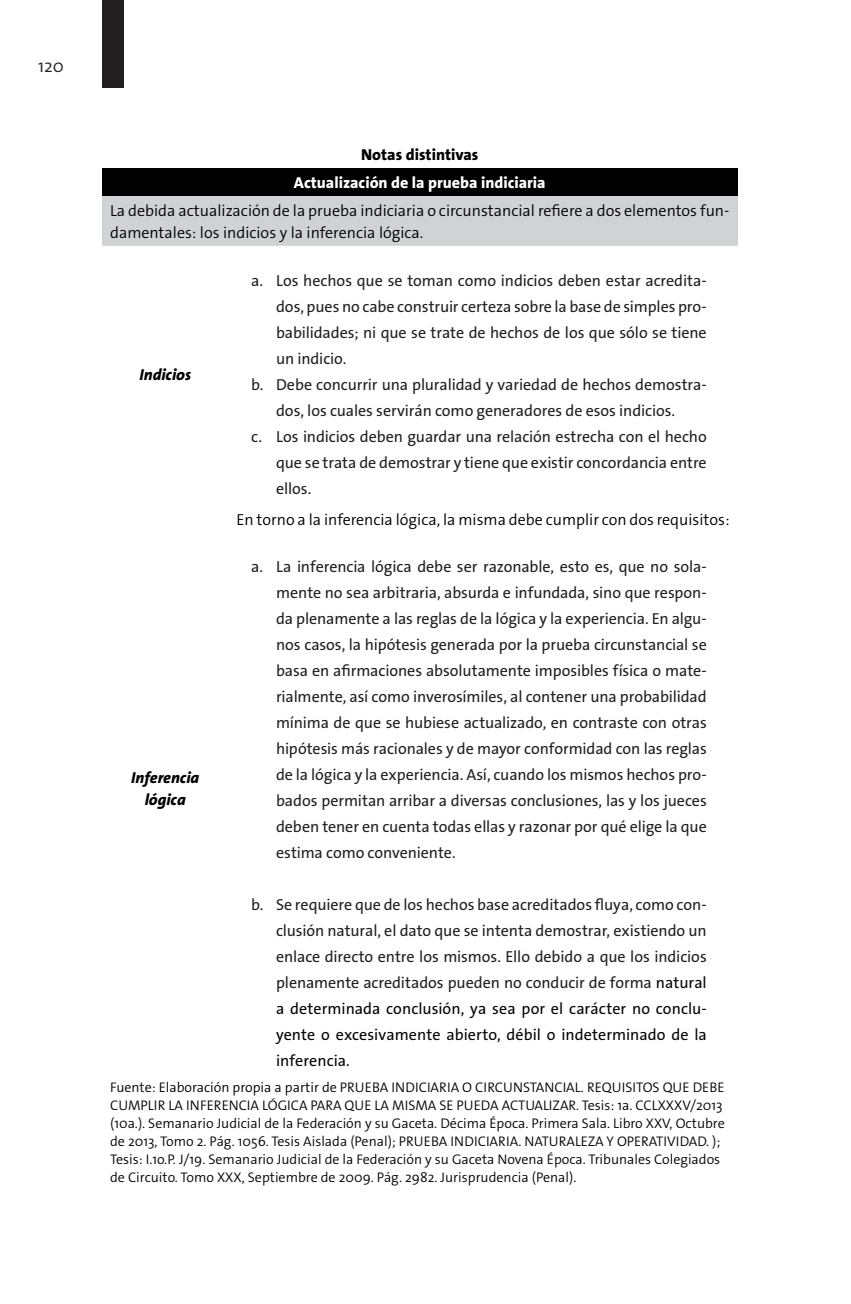
<style>
.page{position:relative;width:851px;height:1304px;background:#fff}
.page>*{position:absolute;margin:0;border:0;box-sizing:border-box;transform-origin:0 0}
.t1{font:300 18px "The Sans Os F";color:#231f20}
.t2{font:16px/26px "The Sans Os F";letter-spacing:-.005em;color:#231f20;text-align:justify}
.t3{font:300 16px/22px "The Sans Os F";color:#000}
.t4{font:800 16px "The Sans Os F";color:#fff}
.t5{font:italic 800 16px/22px "The Sans Os F";color:#000;text-align:center}
.t6{font:800 16px "The Sans Os F";color:#000}
.t7{font:300 14px/18px "The Sans Os F";color:#040503}
.s1{color:#040503}
.s2{color:#000}
</style>
<div class="page">
<div style="left:102px;top:0;width:22px;height:88px;background:#231f20"></div>
<div style="left:102px;top:168px;width:635px;height:28px;background:#000"></div>
<div style="left:102px;top:196px;width:635px;height:50px;background:#d1d2d4"></div>
<p class="t1" style="left:38px;top:54px;width:27px">120</p>
<p class="t6" style="left:361px;top:145px;width:119px">Notas distintivas</p>
<p class="t4" style="left:294px;top:172px;width:253px">Actualización de la prueba indiciaria</p>
<p class="t3" style="left:110px;top:200px;width:620px">La debida actualización de la prueba indiciaria o circunstancial refiere a dos elementos fun&shy;damentales: los indicios y la inferencia lógica.</p>
<p class="t5" style="left:139px;top:364px;width:53px">Indicios</p>
<p class="t5" style="left:131px;top:767px;width:70px">Inferencia lógica</p>
<p class="t2" style="left:251px;top:268px;width:457px">a. Los hechos que se toman como indicios deben estar acredita-</p>
<p class="t2" style="left:276px;top:294px;width:432px">dos, pues no cabe construir certeza sobre la base de simples pro-</p>
<p class="t2" style="left:276px;top:320px;width:432px">babilidades; ni que se trate de hechos de los que sólo se tiene</p>
<p class="t2" style="left:276px;top:346px;width:72px">un indicio.</p>
<p class="t2" style="left:251px;top:372px;width:457px">b. Debe concurrir una pluralidad y variedad de hechos demostra-</p>
<p class="t2" style="left:276px;top:398px;width:400px">dos, los cuales servirán como generadores de esos indicios.</p>
<p class="t2" style="left:251px;top:424px;width:457px">c. Los indicios deben guardar una relación estrecha con el hecho</p>
<p class="t2" style="left:276px;top:450px;width:432px">que se trata de demostrar y tiene que existir concordancia entre</p>
<p class="t2" style="left:276px;top:476px;width:37px">ellos.</p>
<p class="t3" style="left:236px;top:508px;width:494px">En torno a la inferencia lógica, la misma debe cumplir con dos requisitos:</p>
<p class="t2" style="left:276px;top:554px;width:432px;text-indent:-25px">a. La inferencia lógica debe ser razonable, esto es, que no sola&shy;mente no sea arbitraria, absurda e infundada, sino que respon&shy;da plenamente a las reglas de la lógica y la experiencia. En algu&shy;nos casos, la hipótesis generada por la prueba circunstancial se basa en afirmaciones absolutamente imposibles física o mate&shy;rialmente, así como inverosímiles, al contener una probabilidad mínima de que se hubiese actualizado, en contraste con otras hipótesis más racionales y de mayor conformidad con las reglas de la lógica y la experiencia. Así, cuando los mismos hechos pro&shy;bados permitan arribar a diversas conclusiones, las y los jueces deben tener en cuenta todas ellas y razonar por qué elige la que estima como conveniente.</p>
<p class="t2" style="left:276px;top:892px;width:432px;text-indent:-25px">b. Se requiere que de los hechos base acreditados fluya, como con&shy;clusión natural, el dato que se intenta demostrar, existiendo un enlace directo entre los mismos. Ello debido a que los indicios plenamente acreditados pueden no conducir de forma <span class="s1">natural a determinada conclusión, ya sea por el carácter no conclu&shy;yente o excesivamente abierto, débil o indeterminado de la inferencia.</span></p>
<p class="t7" style="left:110px;top:1079px;width:616px">Fuente: <span class="s2">Elaboración propia a partir de</span> PRUEBA INDICIARIA O CIRCUNSTANCIAL. REQUISITOS QUE DEBE CUMPLIR LA INFERENCIA LÓGICA PARA QUE LA MISMA SE PUEDA ACTUALIZAR. Tesis: 1a. CCLXXXV/2013 (10a.). Semanario Judicial de la Federación y su Gaceta. Décima Época. Primera Sala. Libro XXV, Octubre de 2013, Tomo 2. Pág. 1056. Tesis Aislada (Penal); PRUEBA INDICIARIA. NATURALEZA Y OPERATIVIDAD. ); Tesis: I.1o.P. J/19. Semanario Judicial de la Federación y su Gaceta Novena Época. Tribunales Colegiados de Circuito. Tomo XXX, Septiembre de 2009. Pág. 2982. Jurisprudencia (Penal).</p>
</div>
